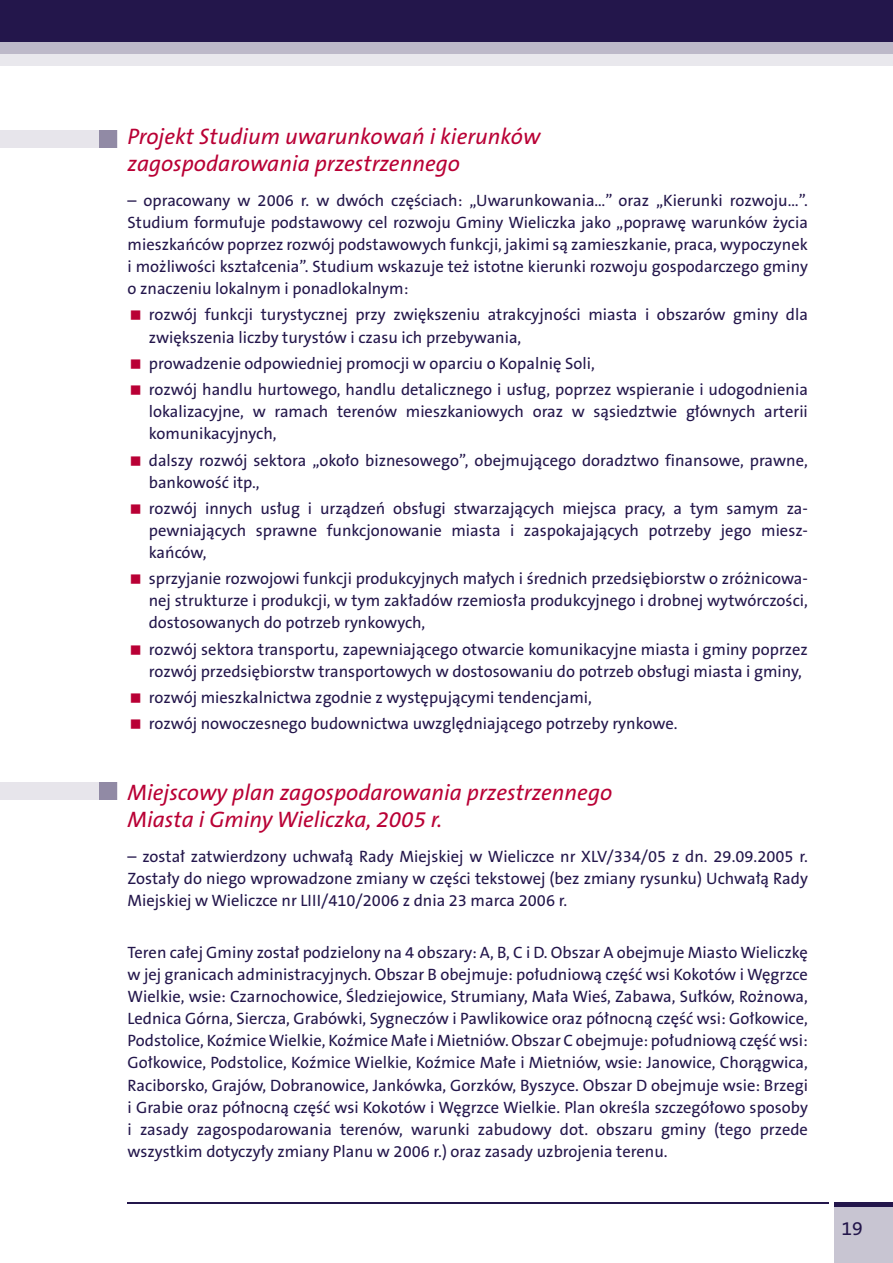
<style>
.page{position:relative;width:893px;height:1263px;background:#fff}
.page>*{position:absolute;margin:0;border:0;box-sizing:border-box;transform-origin:0 0}
.t1{font:italic 22.5px/27px "The Sans CE B5";color:#b90035}
.t2{font:19.5px "The Sans CE B5 Plain";color:#23164b}
.t3{font:16.5px/22px "The Sans CE B5 Plain";color:#23164b}
</style>
<div class="page">
<div style="left:834px;top:1203px;width:59px;height:60px;background:#c8c5d2"></div>
<div style="left:0;top:0;width:893px;height:43px;background:#23164b"></div>
<hr style="left:834px;top:1202px;width:59px;height:4px;background:#23164b">
<div style="left:0;top:43px;width:893px;height:11px;background:#bdb9c9"></div>
<div style="left:0;top:54px;width:893px;height:12px;background:#e9e8ed"></div>
<hr style="left:128px;top:1202px;width:701px;height:1px;background:#23164b">
<div style="left:0;top:130px;width:117px;height:18px;background:#e7e5eb"></div>
<div style="left:99px;top:130px;width:18px;height:18px;background:#918aa5"></div>
<div style="left:0;top:782px;width:117px;height:18px;background:#e7e5eb"></div>
<div style="left:99px;top:782px;width:18px;height:18px;background:#918aa5"></div>
<h1 class="t1" style="left:128px;top:124px;width:414px">Projekt Studium uwarunkowań i kierunków zagospodarowania przestrzennego</h1>
<p class="t3" style="left:128px;top:190px;width:682px;text-align:justify">– opracowany w 2006 r. w dwóch częściach: „Uwarunkowania…” oraz „Kierunki rozwoju…”.<br>Studium formułuje podstawowy cel rozwoju Gminy Wieliczka jako „poprawę warunków życia mieszkańców poprzez rozwój podstawowych funkcji, jakimi są zamieszkanie, praca, wypoczynek i możliwości kształcenia”. Studium wskazuje też istotne kierunki rozwoju gospodarczego gminy o znaczeniu lokalnym i ponadlokalnym:</p>
<p class="t3" style="left:149px;top:305px;width:661px">rozwój funkcji turystycznej przy zwiększeniu atrakcyjności miasta i obszarów gminy dla zwiększenia liczby turystów i czasu ich przebywania,</p>
<p class="t3" style="left:149px;top:351px;width:661px;line-height:26.2px">prowadzenie odpowiedniej promocji w oparciu o Kopalnię Soli,<br>rozwój handlu hurtowego, handlu detalicznego i usług, poprzez wspieranie i udogodnienia</p>
<p class="t3" style="left:149px;top:401px;width:661px">lokalizacyjne, w ramach terenów mieszkaniowych oraz w sąsiedztwie głównych arterii komunikacyjnych,</p>
<p class="t3" style="left:149px;top:450px;width:660px">dalszy rozwój sektora „około biznesowego”, obejmującego doradztwo finansowe, prawne, bankowość itp.,</p>
<p class="t3" style="left:149px;top:498px;width:661px;text-align:justify">rozwój innych usług i urządzeń obsługi stwarzających miejsca pracy, a tym samym za&shy;pewniających sprawne funkcjonowanie miasta i zaspokajających potrzeby jego miesz&shy;kańców,</p>
<p class="t3" style="left:149px;top:569px;width:661px;text-align:justify">sprzyjanie rozwojowi funkcji produkcyjnych małych i średnich przedsiębiorstw o zróżnicowa&shy;nej strukturze i produkcji, w tym zakładów rzemiosła produkcyjnego i drobnej wytwórczości, dostosowanych do potrzeb rynkowych,</p>
<p class="t3" style="left:149px;top:639px;width:661px">rozwój sektora transportu, zapewniającego otwarcie komunikacyjne miasta i gminy poprzez rozwój przedsiębiorstw transportowych w dostosowaniu do potrzeb obsługi miasta i gminy,</p>
<p class="t3" style="left:149px;top:685px;width:530px;line-height:26.2px">rozwój mieszkalnictwa zgodnie z występującymi tendencjami,<br>rozwój nowoczesnego budownictwa uwzględniającego potrzeby rynkowe.</p>
<h1 class="t1" style="left:128px;top:780px;width:486px">Miejscowy plan zagospodarowania przestrzennego<br>Miasta i Gminy Wieliczka, 2005 r.</h1>
<p class="t3" style="left:128px;top:846px;width:682px;text-align:justify">– został zatwierdzony uchwałą Rady Miejskiej w Wieliczce nr XLV/334/05 z dn. 29.09.2005 r.<br>Zostały do niego wprowadzone zmiany w części tekstowej (bez zmiany rysunku) Uchwałą Rady Miejskiej w Wieliczce nr LIII/410/2006 z dnia 23 marca 2006 r.</p>
<p class="t3" style="left:128px;top:943px;width:682px;text-align:justify">Teren całej Gminy został podzielony na 4 obszary: A, B, C i D. Obszar A obejmuje Miasto Wieliczkę w jej granicach administracyjnych. Obszar B obejmuje: południową część wsi Kokotów i Węgrzce Wielkie, wsie: Czarnochowice, Śledziejowice, Strumiany, Mała Wieś, Zabawa, Sułków, Rożnowa, Lednica Górna, Siercza, Grabówki, Sygneczów i Pawlikowice oraz północną część wsi: Gołkowice, Podstolice, Koźmice Wielkie, Koźmice Małe i Mietniów. Obszar C obejmuje: południową część wsi:<br>Gołkowice, Podstolice, Koźmice Wielkie, Koźmice Małe i Mietniów, wsie: Janowice, Chorągwica, Raciborsko, Grajów, Dobranowice, Jankówka, Gorzków, Byszyce. Obszar D obejmuje wsie: Brzegi i Grabie oraz północną część wsi Kokotów i Węgrzce Wielkie. Plan określa szczegółowo sposoby i zasady zagospodarowania terenów, warunki zabudowy dot. obszaru gminy (tego przede wszystkim dotyczyły zmiany Planu w 2006 r.) oraz zasady uzbrojenia terenu.</p>
<p class="t2" style="left:841px;top:1218px;width:23px">19</p>
</div>
